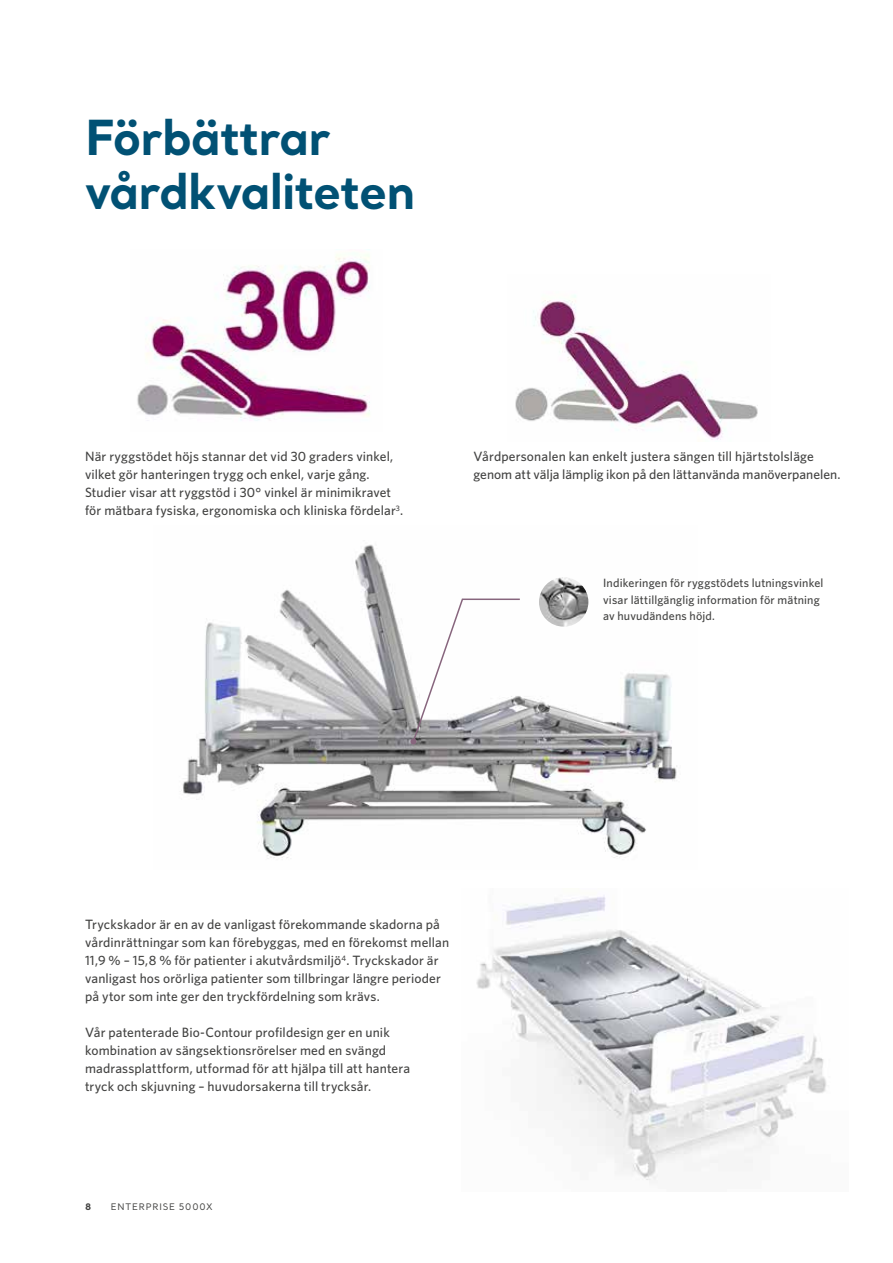
<style>
.page{position:relative;width:893px;height:1263px;background:#fff}
.page>*{position:absolute;margin:0;border:0;box-sizing:border-box;transform-origin:0 0}
.t1{font:700 48px/54px "Santral";letter-spacing:-.02em;color:#015174}
.t2{font:500 13.5px/18px "Whitney";letter-spacing:.01em;color:#434342}
.t3{font:500 12px/16.5px "Whitney";letter-spacing:.015em;color:#434342}
.t4{font:9px "Santral";letter-spacing:.09em;color:#434342}
.t5{font:700 9px "Santral";color:#434342}
</style>
<div class="page">
<img style="left:183px;top:544px;width:494px;height:315px">
<img style="left:137px;top:254px;width:233px;height:167px">
<img style="left:515px;top:295px;width:243px;height:145px">
<img style="left:539px;top:577px;width:49px;height:50px;border-radius:25px">
<svg style="left:410px;top:598px;width:111px;height:146px"></svg>
<img style="left:476px;top:895px;width:351px;height:286px">
<h1 class="t1" style="left:85px;top:109px;width:332px">Förbättrar vårdkvaliteten</h1>
<p class="t2" style="left:85px;top:447px;width:320px">När ryggstödet höjs stannar det vid 30 graders vinkel, vilket gör hanteringen trygg och enkel, varje gång.<br>Studier visar att ryggstöd i 30° vinkel är minimikravet för mätbara fysiska, ergonomiska och kliniska fördelar<sup>3</sup>.</p>
<p class="t2" style="left:473px;top:447px;width:369px">Vårdpersonalen kan enkelt justera sängen till hjärtstolsläge genom att välja lämplig ikon på den lättanvända manöverpanelen.</p>
<p class="t2" style="left:85px;top:915px;width:366px">Tryckskador är en av de vanligast förekommande skadorna på vårdinrättningar som kan förebyggas, med en förekomst mellan 11,9 % – 15,8 % för patienter i akutvårdsmiljö<sup>4</sup>. Tryckskador är vanligast hos orörliga patienter som tillbringar längre perioder på ytor som inte ger den tryckfördelning som krävs.</p>
<p class="t2" style="left:85px;top:1023px;width:327px">Vår patenterade Bio-Contour profildesign ger en unik kombination av sängsektionsrörelser med en svängd madrassplattform, utformad för att hjälpa till att hantera tryck och skjuvning – huvudorsakerna till trycksår.</p>
<p class="t5" style="left:85px;top:1200px;width:8px">8</p>
<p class="t4" style="left:111px;top:1201px;width:103px">ENTERPRISE 5000X</p>
<p class="t3" style="left:603px;top:575px;width:222px">Indikeringen för ryggstödets lutningsvinkel visar lättillgänglig information för mätning av huvudändens höjd.</p>
</div>
